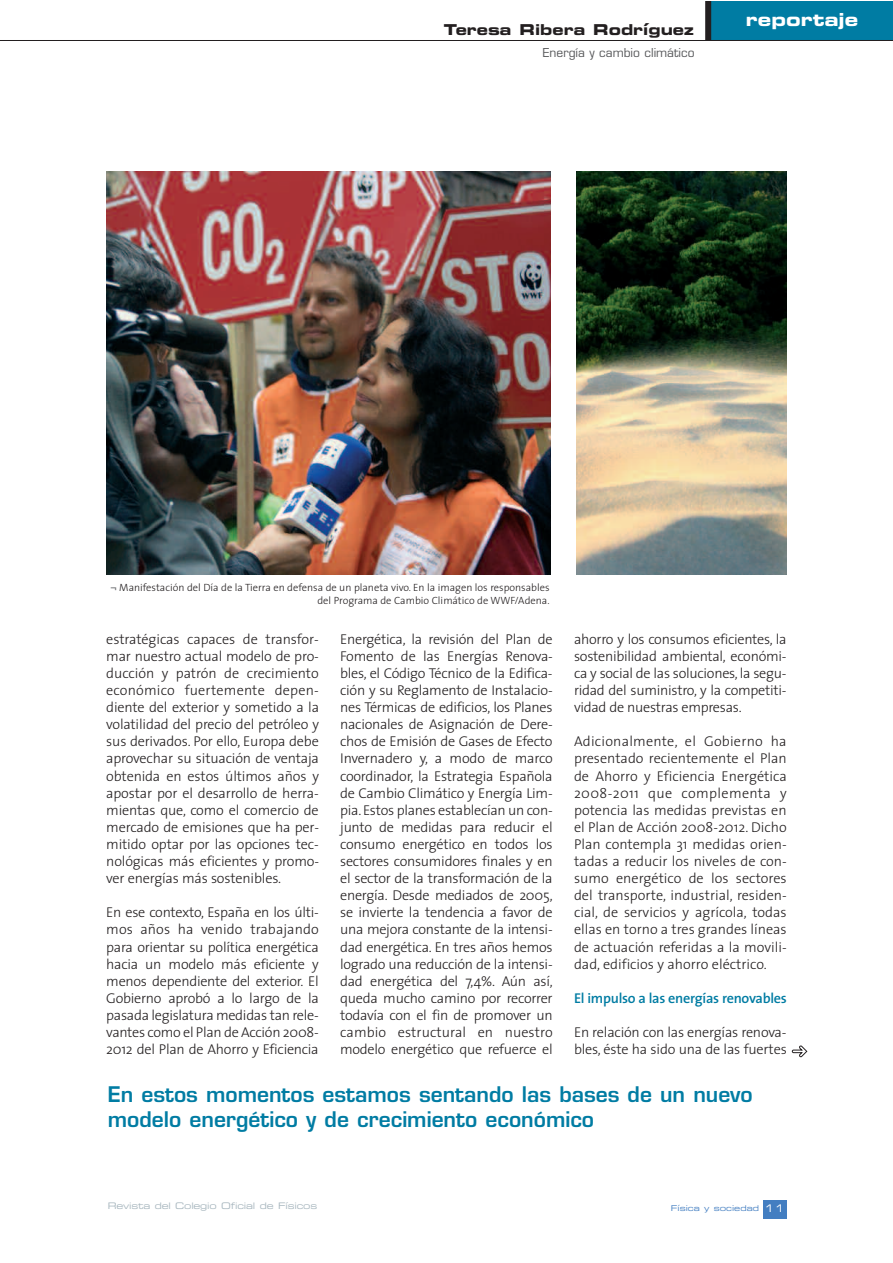
<style>
.page{position:relative;width:893px;height:1263px;background:#fff}
.page>*{position:absolute;margin:0;border:0;box-sizing:border-box;transform-origin:0 0}
.t1{font:600 21px/25.2px "Eurostile";color:#007ca3}
.t2{font:18px "Eurostile Bold Extended Two";color:#fff}
.t3{font:15px "Eurostile Bold Extended Two";color:#231f20}
.t4{font:300 14.25px/17.1px "The Sans";letter-spacing:-.015em;color:#231f20;text-align:justify}
.t5{font:600 14.25px "The Sans";letter-spacing:-.02em;color:#007ca3}
.t6{font:12px "Eurostile";color:#57585a}
.t7{font:300 10.5px/13.4px "The Sans";color:#231f20;text-align:right}
.t8{font:10.5px "Eurostile Extended Two";color:#fff}
.t9{font:9px "Eurostile Extended Two";letter-spacing:-.02em;color:#a7b6be}
.t10{font:7.95px "Eurostile Extended Two";color:#437ec1}
.s1{font-weight:400;font-size:12px;color:#6c6d70}
</style>
<div class="page">
<div style="left:763px;top:1200px;width:24px;height:19px;background:#437ec1"></div>
<div style="left:708px;top:1px;width:184px;height:40px;background:#007ca3"></div>
<hr style="left:0;top:40px;width:892px;height:1px;background:#231f20">
<div style="left:705px;top:1px;width:6px;height:40px;background:#231f20"></div>
<img style="left:106px;top:171px;width:445px;height:403px">
<svg style="left:792px;top:1045px;width:15px;height:13px"></svg>
<img style="left:576px;top:171px;width:211px;height:403px">
<p class="t3" style="left:444px;top:25px;width:251px">Teresa Ribera Rodríguez</p>
<p class="t6" style="left:543px;top:48px;width:153px">Energía y cambio climático</p>
<p class="t2" style="left:746px;top:13px;width:114px">reportaje</p>
<p class="t7" style="left:110px;top:582px;width:441px"><span class="s1">¬</span> Manifestación del Día de la Tierra en defensa de un planeta vivo. En la imagen los responsables del Programa de Cambio Climático de WWF/Adena.</p>
<p class="t4" style="left:106px;top:632px;width:214px">estratégicas capaces de transfor&shy;mar nuestro actual modelo de pro&shy;ducción y patrón de crecimiento económico fuertemente depen&shy;diente del exterior y sometido a la volatilidad del precio del petróleo y sus derivados. Por ello, Europa debe aprovechar su situación de ventaja obtenida en estos últimos años y apostar por el desarrollo de herra&shy;mientas que, como el comercio de mercado de emisiones que ha per&shy;mitido optar por las opciones tec&shy;nológicas más eficientes y promo&shy;ver energías más sostenibles.</p>
<p class="t4" style="left:106px;top:905px;width:214px">En ese contexto, España en los últi&shy;mos años ha venido trabajando para orientar su política energética hacia un modelo más eficiente y menos dependiente del exterior. El Gobierno aprobó a lo largo de la pasada legislatura medidas tan rele&shy;vantes como el Plan de Acción 2008- 2012 del Plan de Ahorro y Eficiencia</p>
<p class="t4" style="left:340px;top:632px;width:214px">Energética, la revisión del Plan de Fomento de las Energías Renova&shy;bles, el Código Técnico de la Edifica&shy;ción y su Reglamento de Instalacio&shy;nes Térmicas de edificios, los Planes nacionales de Asignación de Dere&shy;chos de Emisión de Gases de Efecto Invernadero y, a modo de marco coordinador, la Estrategia Española de Cambio Climático y Energía Lim&shy;pia. Estos planes establecían un con&shy;junto de medidas para reducir el consumo energético en todos los sectores consumidores finales y en el sector de la transformación de la energía. Desde mediados de 2005, se invierte la tendencia a favor de una mejora constante de la intensi&shy;dad energética. En tres años hemos logrado una reducción de la intensi&shy;dad energética del 7,4%. Aún así, queda mucho camino por recorrer todavía con el fin de promover un cambio estructural en nuestro modelo energético que refuerce el</p>
<p class="t4" style="left:574px;top:632px;width:214px">ahorro y los consumos eficientes, la sostenibilidad ambiental, económi&shy;ca y social de las soluciones, la segu&shy;ridad del suministro, y la competiti&shy;vidad de nuestras empresas.</p>
<p class="t4" style="left:574px;top:734px;width:214px">Adicionalmente, el Gobierno ha presentado recientemente el Plan de Ahorro y Eficiencia Energética 2008-2011 que complementa y potencia las medidas previstas en el Plan de Acción 2008-2012. Dicho Plan contempla 31 medidas orien&shy;tadas a reducir los niveles de con&shy;sumo energético de los sectores del transporte, industrial, residen&shy;cial, de servicios y agrícola, todas ellas en torno a tres grandes líneas de actuación referidas a la movili&shy;dad, edificios y ahorro eléctrico.</p>
<p class="t5" style="left:574px;top:992px;width:214px">El impulso a las energías renovables</p>
<p class="t4" style="left:574px;top:1025px;width:214px">En relación con las energías renova&shy;bles, éste ha sido una de las fuertes</p>
<h1 class="t1" style="left:108px;top:1083px;width:646px">En estos momentos estamos sentando las bases de un nuevo modelo energético y de crecimiento económico</h1>
<p class="t9" style="left:108px;top:1202px;width:211px">Revista del Colegio Oficial de Físicos</p>
<p class="t8" style="left:765px;top:1204px;width:22px">11</p>
<p class="t10" style="left:671px;top:1206px;width:90px">Física y sociedad</p>
</div>
